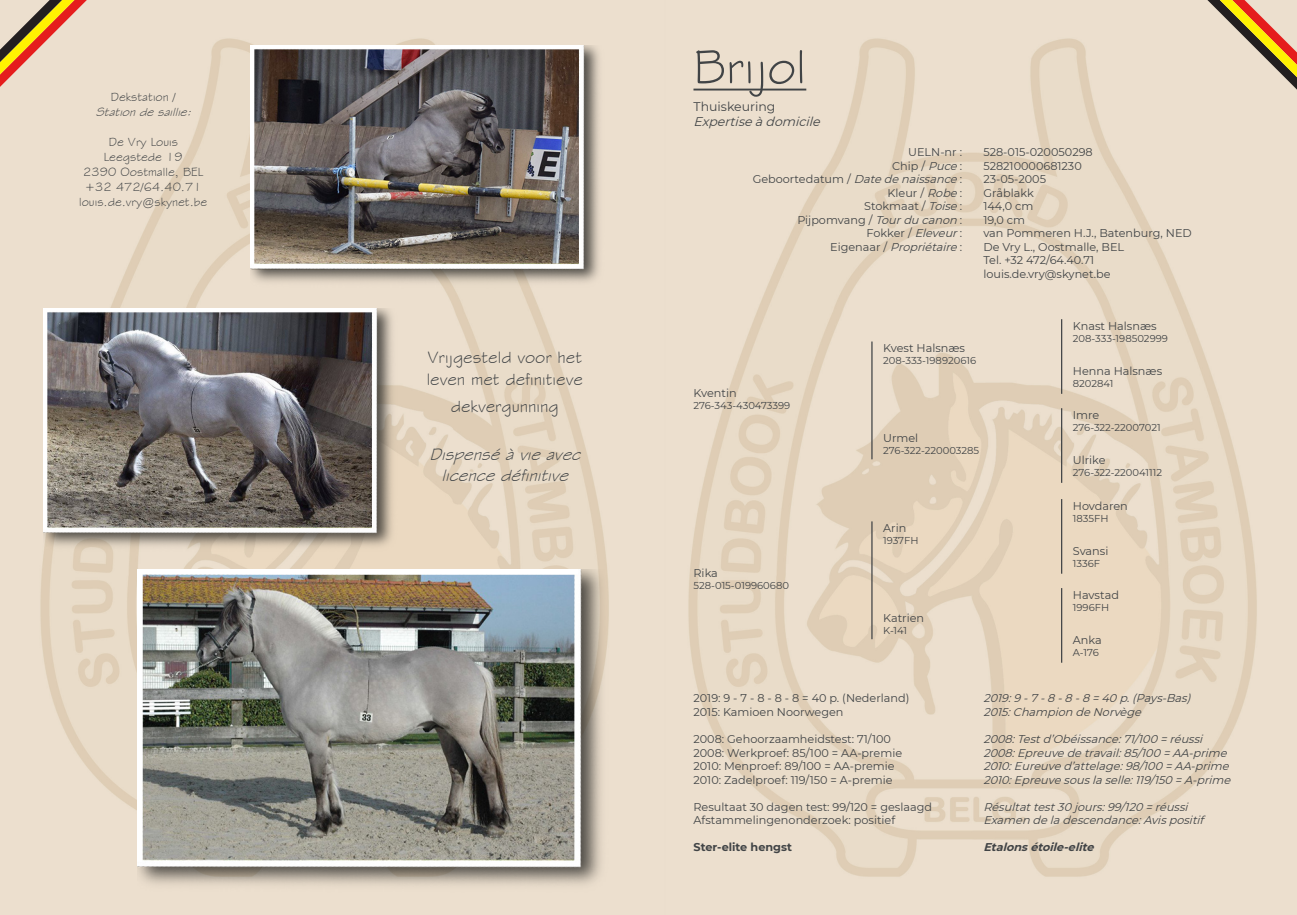
<style>
.page{position:relative;width:1297px;height:915px;background:#fff}
.page>*{position:absolute;margin:0;border:0;box-sizing:border-box;transform-origin:0 0}
.t1{font:50px "Stylus BT";color:#414446}
.t2{font:17.5px/21px "Stylus BT";color:#414446}
.t3{font:italic 17.5px/21px "Stylus BT";color:#414446;text-align:center}
.t4{font:12.5px "Stylus BT";color:#414446}
.t5{font:italic 12.5px "Montserrat";color:#414446}
.t6{font:italic 12.5px "Stylus BT";color:#414446}
.t7{font:12.5px "Montserrat";color:#414446}
.t8{font:11.25px "Montserrat";color:#414446}
.t9{font:italic 11.25px "Montserrat";color:#414446}
.t10{font:italic 700 11.25px "Montserrat";color:#414446}
.t11{font:700 11.25px "Montserrat";color:#414446}
.t12{font:10px "Montserrat";color:#414446}
.s1{font-style:italic}
.s2{font-style:normal}
</style>
<div class="page">
<img style="left:666px;top:0;width:631px;height:914px">
<svg style="left:1171px;top:0;width:126px;height:126px;background:#e0cbb0"></svg>
<img style="left:0;top:0;width:666px;height:914px">
<svg style="left:0;top:0;width:123px;height:123px;background:#e3caae"></svg>
<hr style="left:1061px;top:588px;width:1px;height:74px;background:#414446">
<hr style="left:1061px;top:499px;width:1px;height:74px;background:#414446">
<hr style="left:871px;top:521px;width:1px;height:118px;background:#414446">
<hr style="left:871px;top:341px;width:1px;height:118px;background:#414446">
<hr style="left:1061px;top:408px;width:1px;height:74px;background:#414446">
<hr style="left:1061px;top:319px;width:1px;height:74px;background:#414446">
<img style="left:251px;top:45px;width:353px;height:244px">
<img style="left:43px;top:308px;width:355px;height:245px">
<img style="left:138px;top:569px;width:471px;height:325px">
<hr style="left:693px;top:89px;width:113px;height:1px;background:#414446">
<p class="t4" style="left:111px;top:89px;width:67px">Dekstation /</p>
<p class="t6" style="left:96px;top:104px;width:101px">Stationdesaillie:</p>
<p class="t4" style="left:109px;top:134px;width:71px">De Vry Louis</p>
<p class="t4" style="left:104px;top:149px;width:81px">Leegstede 19</p>
<p class="t4" style="left:83px;top:164px;width:121px">2390 Oostmalle, BEL</p>
<p class="t4" style="left:85px;top:179px;width:118px">+32 472/64.40.71</p>
<p class="t4" style="left:79px;top:194px;width:130px">louis.de.vry@skynet.be</p>
<h2 class="t2" style="left:427px;top:347px;width:158px">Vrijgesteld voor het leven met definitieve</h2>
<h2 class="t2" style="left:451px;top:395px;width:110px">dekvergunning</h2>
<h2 class="t3" style="left:429px;top:443px;width:158px">Dispenséàvieavec licencedéfinitive</h2>
<p class="t1" style="left:693px;top:36px;width:114px">Brijol</p>
<p class="t7" style="left:693px;top:98px;width:84px">Thuiskeuring</p>
<p class="t5" style="left:693px;top:113px;width:132px">Expertiseàdomicile</p>
<p class="t8" style="left:908px;top:144px;width:55px">UELN-nr :</p>
<p class="t8" style="left:892px;top:158px;width:72px">C h i p / <span class="s1">Puce</span>:</p>
<p class="t8" style="left:753px;top:171px;width:211px">G e b o o rte d a t u m / <span class="s1">Datedenaissance</span>:</p>
<p class="t8" style="left:888px;top:185px;width:76px">Kleur / <span class="s1">Robe</span>:</p>
<p class="t8" style="left:864px;top:198px;width:99px">Stokmaat / <span class="s1">Toise</span>:</p>
<p class="t8" style="left:797px;top:212px;width:166px">Pijpomvang / <span class="s1">Tourdu canon</span> :</p>
<p class="t8" style="left:866px;top:225px;width:97px">F o k ke r / <span class="s1">Eleveur</span>:</p>
<p class="t9" style="left:830px;top:239px;width:133px"><span class="s2">E i g e n a a r /</span> Propriétaire<span class="s2">:</span></p>
<p class="t8" style="left:983px;top:144px;width:111px">528-015-020050298</p>
<p class="t8" style="left:983px;top:158px;width:100px">528210000681230</p>
<p class="t8" style="left:983px;top:171px;width:64px">23-05-2005</p>
<p class="t8" style="left:983px;top:185px;width:52px">Gråblakk</p>
<p class="t8" style="left:983px;top:198px;width:52px">144,0 cm</p>
<p class="t8" style="left:983px;top:212px;width:43px">19,0 cm</p>
<p class="t8" style="left:983px;top:225px;width:210px">van Pommeren H.J., Batenburg, NED</p>
<p class="t8" style="left:983px;top:239px;width:142px">De Vry L., Oostmalle, BEL</p>
<p class="t8" style="left:983px;top:252px;width:112px">Tel. +32 472/64.40.71</p>
<p class="t8" style="left:983px;top:266px;width:129px">louis.de.vry@skynet.be</p>
<p class="t8" style="left:693px;top:385px;width:45px">Kventin</p>
<p class="t12" style="left:693px;top:398px;width:98px">276-343-430473399</p>
<p class="t8" style="left:693px;top:565px;width:26px">Rika</p>
<p class="t12" style="left:693px;top:578px;width:97px">528-015-019960680</p>
<p class="t8" style="left:883px;top:340px;width:83px">Kvest Halsnæs</p>
<p class="t12" style="left:883px;top:354px;width:94px">208-333-198920616</p>
<p class="t8" style="left:883px;top:430px;width:37px">Urmel</p>
<p class="t12" style="left:883px;top:443px;width:98px">276-322-220003285</p>
<p class="t8" style="left:883px;top:520px;width:25px">Arin</p>
<p class="t12" style="left:883px;top:533px;width:37px">1937FH</p>
<p class="t8" style="left:883px;top:609px;width:42px">Katrien</p>
<p class="t12" style="left:883px;top:623px;width:26px">K-141</p>
<p class="t8" style="left:1073px;top:318px;width:85px">Knast Halsnæs</p>
<p class="t12" style="left:1073px;top:331px;width:97px">208-333-198502999</p>
<p class="t8" style="left:1073px;top:363px;width:91px">Henna Halsnæs</p>
<p class="t12" style="left:1073px;top:376px;width:42px">8202841</p>
<p class="t8" style="left:1073px;top:407px;width:28px">Imre</p>
<p class="t12" style="left:1073px;top:421px;width:89px">276-322-22007021</p>
<p class="t8" style="left:1073px;top:452px;width:34px">Ulrike</p>
<p class="t12" style="left:1073px;top:465px;width:91px">276-322-220041112</p>
<p class="t8" style="left:1073px;top:498px;width:57px">Hovdaren</p>
<p class="t12" style="left:1073px;top:511px;width:37px">1835FH</p>
<p class="t8" style="left:1073px;top:542px;width:37px">Svansi</p>
<p class="t12" style="left:1073px;top:556px;width:29px">1336F</p>
<p class="t8" style="left:1073px;top:587px;width:48px">Havstad</p>
<p class="t12" style="left:1073px;top:600px;width:38px">1996FH</p>
<p class="t8" style="left:1073px;top:632px;width:30px">Anka</p>
<p class="t12" style="left:1073px;top:645px;width:28px">A-176</p>
<p class="t8" style="left:693px;top:690px;width:217px">2019: 9 - 7 - 8 - 8 - 8 = 40 p. (Nederland)</p>
<p class="t8" style="left:693px;top:704px;width:151px">2015: Kamioen Noorwegen</p>
<p class="t8" style="left:693px;top:731px;width:199px">2008: Gehoorzaamheidstest: 71/100</p>
<p class="t8" style="left:693px;top:744px;width:210px">2008: Werkproef: 85/100 = AA-premie</p>
<p class="t8" style="left:693px;top:758px;width:203px">2010: Menproef: 89/100 = AA-premie</p>
<p class="t8" style="left:693px;top:771px;width:201px">2010: Zadelproef: 119/150 = A-premie</p>
<p class="t8" style="left:693px;top:798px;width:240px">Resultaat 30 dagen test: 99/120 = geslaagd</p>
<p class="t8" style="left:693px;top:812px;width:203px">Afstammelingenonderzoek: positief</p>
<p class="t11" style="left:693px;top:838px;width:100px">Ster-elite hengst</p>
<p class="t9" style="left:983px;top:690px;width:213px">2019:9-7-8-8-8=40 p.(Pays-Bas)</p>
<p class="t9" style="left:983px;top:704px;width:163px">2015:Champion deNorvège</p>
<p class="t9" style="left:983px;top:731px;width:224px">2008:Testd’Obéissance:71/100 =réussi</p>
<p class="t9" style="left:983px;top:744px;width:249px">2008:Epreuvedetravail:85/100 =AA-prime</p>
<p class="t9" style="left:983px;top:758px;width:251px">2010:Eureuved’attelage:98/100 =AA-prime</p>
<p class="t9" style="left:983px;top:771px;width:252px">2010:Epreuvesouslaselle:119/150 =A-prime</p>
<p class="t9" style="left:983px;top:798px;width:210px">Résultattest30 jours:99/120 =réussi</p>
<p class="t9" style="left:983px;top:812px;width:225px">Examen deladescendance:Avispositif</p>
<p class="t10" style="left:983px;top:838px;width:116px">Etalonsétoile-elite</p>
</div>
